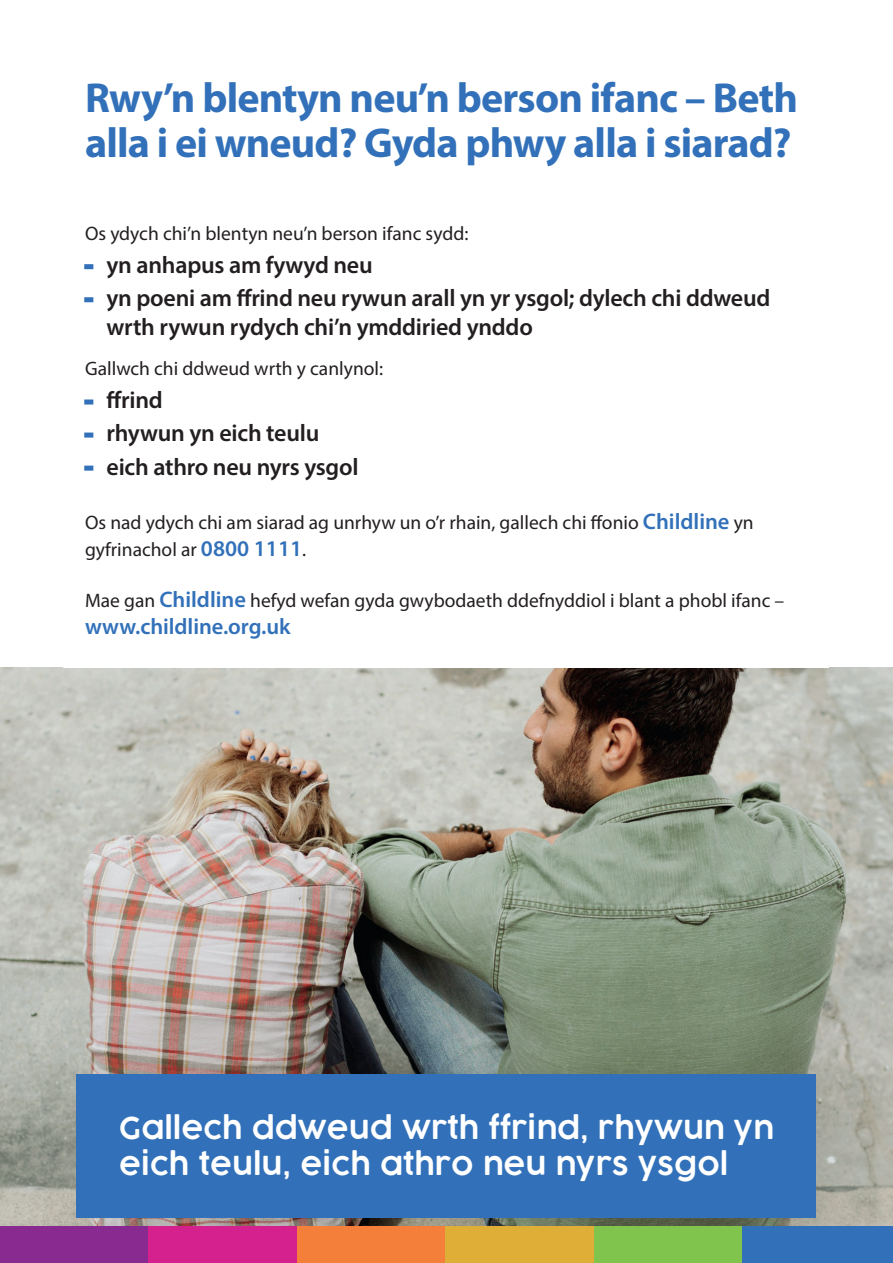
<style>
.page{position:relative;width:893px;height:1263px;background:#fff}
.page>*{position:absolute;margin:0;border:0;box-sizing:border-box;transform-origin:0 0}
.t1{font:700 42px/45px "Myriad Pro";letter-spacing:-.02em;color:#3271b9}
.t2{font:600 30px/36px "COCOGOOSE";color:#fff}
.t3{font:600 24px/28.8px "Myriad Pro";letter-spacing:-.01em;color:#231f20}
.t4{font:600 22.5px "Myriad Pro";letter-spacing:-.005em;color:#3271b9}
.t5{font:19.5px/27px "Myriad Pro";color:#231f20}
.s1{color:#3271b9}
.s2{font-weight:600;font-size:22.5px;color:#3271b9}
</style>
<div class="page">
<img style="left:0;top:668px;width:893px;height:559px">
<div style="left:0;top:1227px;width:150px;height:36px;background:#892a90"></div>
<div style="left:149px;top:1227px;width:150px;height:36px;background:#d4218e"></div>
<div style="left:297px;top:1227px;width:150px;height:36px;background:#f37f3a"></div>
<div style="left:446px;top:1227px;width:150px;height:36px;background:#deae36"></div>
<div style="left:594px;top:1227px;width:150px;height:36px;background:#80c44e"></div>
<div style="left:743px;top:1227px;width:150px;height:36px;background:#3271b9"></div>
<div style="left:77px;top:1074px;width:739px;height:143px;background:#3271b9"></div>
<p class="t1" style="left:85px;top:74px;width:714px">Rwy’n blentyn neu’n berson ifanc – Beth alla i ei wneud? Gyda phwy alla i siarad?</p>
<p class="t5" style="left:85px;top:220px;width:385px">Os ydych chi’n blentyn neu’n berson ifanc sydd:</p>
<p class="t3" style="left:85px;top:250px;width:289px"><span class="s1">-</span> yn anhapus am fywyd neu</p>
<p class="t3" style="left:107px;top:283px;width:665px;text-indent:-22px"><span class="s1">-</span> yn poeni am ffrind neu rywun arall yn yr ysgol; dylech chi ddweud wrth rywun rydych chi’n ymddiried ynddo</p>
<p class="t5" style="left:85px;top:355px;width:300px">Gallwch chi ddweud wrth y canlynol:</p>
<p class="t3" style="left:85px;top:385px;width:79px"><span class="s1">-</span> ffrind</p>
<p class="t3" style="left:85px;top:418px;width:236px"><span class="s1">-</span> rhywun yn eich teulu</p>
<p class="t3" style="left:85px;top:451px;width:275px"><span class="s1">-</span> eich athro neu nyrs ysgol</p>
<p class="t5" style="left:85px;top:509px;width:670px">Os nad ydych chi am siarad ag unrhyw un o’r rhain, gallech chi ffonio <span class="s2">Childline</span> yn gyfrinachol ar <span class="s2">0800 1111</span>.</p>
<p class="t5" style="left:85px;top:586px;width:701px">Mae gan <span class="s2">Childline</span> hefyd wefan gyda gwybodaeth ddefnyddiol i blant a phobl ifanc –</p>
<p class="t4" style="left:85px;top:612px;width:207px">www.childline.org.uk</p>
<p class="t2" style="left:119px;top:1110px;width:656px">Gallech ddweud wrth ffrind, rhywun yn eich teulu, eich athro neu nyrs ysgol</p>
</div>
